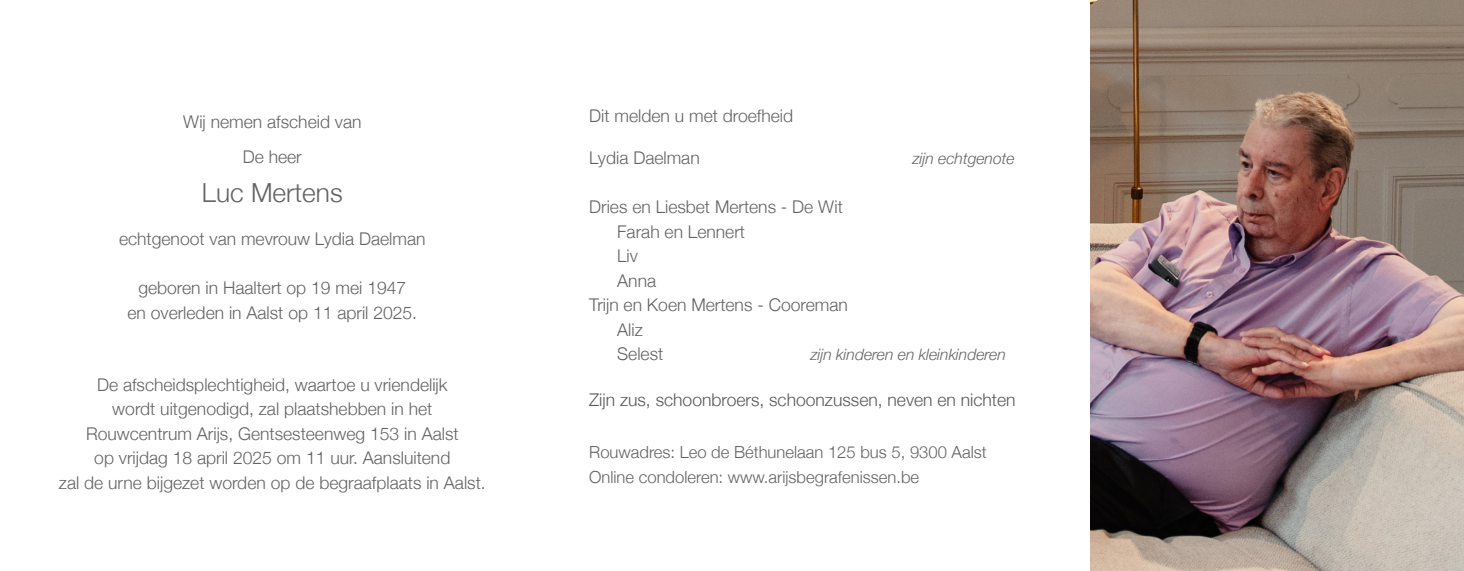
<style>
.page{position:relative;width:1464px;height:571px;background:#fff}
.page>*{position:absolute;margin:0;border:0;box-sizing:border-box;transform-origin:0 0}
.t1{font:300 26.25px "Helvetica Neue";color:#636366}
.t2{font:300 17.5px "Helvetica Neue";color:#636366}
.t3{font:300 17.5px "Helvetica Neue";color:#57585a}
.t4{font:300 16.62px "Helvetica Neue";color:#636366}
.t5{font:italic 300 15.75px "Helvetica Neue";color:#636366}
</style>
<div class="page">
<img style="left:1090px;top:0;width:373px;height:570px">
<p class="t2" style="left:183px;top:107px;width:180px">Wij nemen afscheid van</p>
<p class="t2" style="left:243px;top:142px;width:61px">De heer</p>
<p class="t1" style="left:202px;top:171px;width:142px">Luc Mertens</p>
<p class="t2" style="left:119px;top:225px;width:308px">echtgenoot van mevrouw Lydia Daelman</p>
<p class="t2" style="left:138px;top:274px;width:269px">geboren in Haaltert op 19 mei 1947</p>
<p class="t2" style="left:127px;top:298px;width:291px">en overleden in Aalst op 11 april 2025.</p>
<p class="t2" style="left:97px;top:370px;width:352px">De afscheidsplechtigheid, waartoe u vriendelijk</p>
<p class="t2" style="left:112px;top:394px;width:321px">wordt uitgenodigd, zal plaatshebben in het</p>
<p class="t2" style="left:86px;top:419px;width:374px">Rouwcentrum Arijs, Gentsesteenweg 153 in Aalst</p>
<p class="t2" style="left:94px;top:443px;width:357px">op vrijdag 18 april 2025 om 11 uur. Aansluitend</p>
<p class="t2" style="left:59px;top:468px;width:428px">zal de urne bijgezet worden op de begraafplaats in Aalst.</p>
<p class="t2" style="left:589px;top:102px;width:205px">Dit melden u met droefheid</p>
<p class="t2" style="left:589px;top:144px;width:112px">Lydia Daelman</p>
<p class="t5" style="left:912px;top:146px;width:103px">zijn echtgenote</p>
<p class="t2" style="left:589px;top:193px;width:255px">Dries en Liesbet Mertens - De Wit</p>
<p class="t2" style="left:617px;top:217px;width:129px">Farah en Lennert</p>
<p class="t2" style="left:617px;top:242px;width:22px">Liv</p>
<p class="t2" style="left:617px;top:266px;width:40px">Anna</p>
<p class="t2" style="left:589px;top:291px;width:260px">Trijn en Koen Mertens - Cooreman</p>
<p class="t2" style="left:617px;top:315px;width:27px">Aliz</p>
<p class="t2" style="left:617px;top:340px;width:48px">Selest</p>
<p class="t5" style="left:811px;top:342px;width:196px">zijn kinderen en kleinkinderen</p>
<p class="t3" style="left:589px;top:385px;width:428px">Zijn zus, schoonbroers, schoonzussen, neven en nichten</p>
<p class="t4" style="left:589px;top:439px;width:399px">Rouwadres: Leo de Béthunelaan 125 bus 5, 9300 Aalst</p>
<p class="t4" style="left:589px;top:463px;width:331px">Online condoleren: www.arijsbegrafenissen.be</p>
</div>
